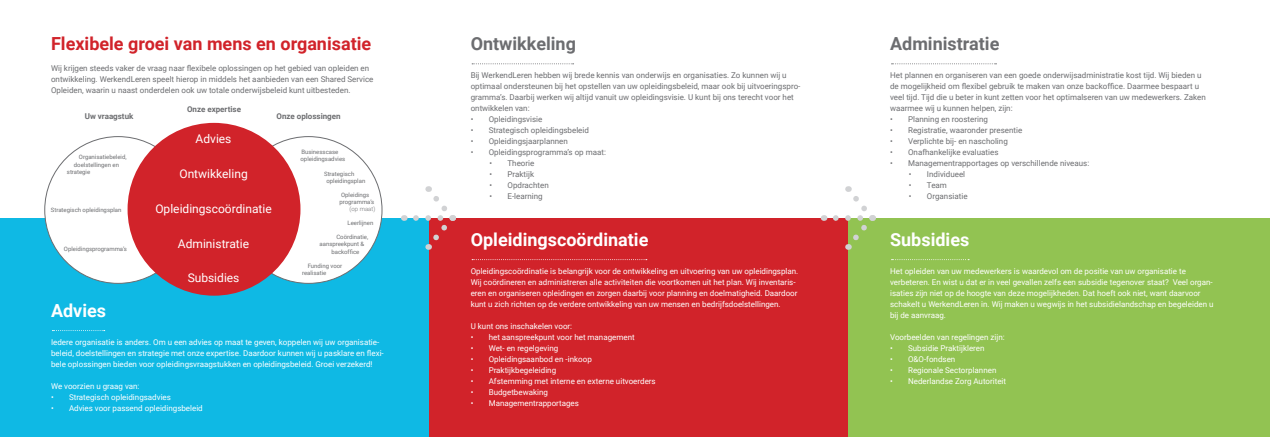
<style>
.page{position:relative;width:1270px;height:437px;background:#fff}
.page>*{position:absolute;margin:0;border:0;box-sizing:border-box;transform-origin:0 0}
.t1{font:700 18px "Roboto";color:#fff}
.t2{font:700 18px "Roboto";color:#d1232a}
.t3{font:700 18px "Roboto";color:#6c6d70}
.t4{font:12px "Roboto";color:#fff}
.t5{font:8px/11px "Roboto";color:#fff}
.t6{font:8px/11px "Roboto";color:#6c6d70}
.t7{font:700 8px "Roboto";color:#6c6d70}
.t8{font:6px/7.2px "Roboto";color:#6c6d70}
.t9{font:300 6px "Roboto";color:#6c6d70}
</style>
<div class="page">
<div style="left:848px;top:218px;width:422px;height:219px;background:#92c352"></div>
<div style="left:428px;top:218px;width:420px;height:219px;background:#d1232a"></div>
<div style="left:0;top:218px;width:428px;height:219px;background:#0fb9e4"></div>
<svg style="left:416px;top:186px;width:40px;height:64px"></svg>
<svg style="left:836px;top:186px;width:40px;height:64px"></svg>
<svg style="left:52px;top:330px;width:53px;height:1px"></svg>
<svg style="left:472px;top:259px;width:175px;height:1px"></svg>
<svg style="left:472px;top:63px;width:102px;height:1px"></svg>
<svg style="left:891px;top:259px;width:78px;height:1px"></svg>
<svg style="left:891px;top:63px;width:105px;height:1px"></svg>
<div style="left:235px;top:136px;width:147px;height:147px;background:#fff;border-radius:50%"></div>
<div style="left:45px;top:136px;width:147px;height:147px;background:#fff;border-radius:50%"></div>
<div style="left:128px;top:123px;width:172px;height:172px;background:#d1232a;border-radius:50%"></div>
<h1 class="t2" style="left:51px;top:31px;width:322px">Flexibele groei van mens en organisatie</h1>
<h1 class="t3" style="left:890px;top:31px;width:111px">Administratie</h1>
<h1 class="t3" style="left:471px;top:31px;width:107px">Ontwikkeling</h1>
<p class="t6" style="left:51px;top:63px;width:324px">Wij krijgen steeds vaker de vraag naar flexibele oplossingen op het gebied van opleiden en ontwikkeling. WerkendLeren speelt hierop in middels het aanbieden van een Shared Service<br>Opleiden, waarin u naast onderdelen ook uw totale onderwijsbeleid kunt uitbesteden.</p>
<p class="t7" style="left:85px;top:111px;width:50px">Uw vraagstuk</p>
<p class="t8" style="left:79px;top:153px;width:49px">Organisatiebeleid,</p>
<p class="t8" style="left:74px;top:160px;width:47px">doelstellingen en</p>
<p class="t8" style="left:67px;top:168px;width:25px">strategie</p>
<p class="t8" style="left:51px;top:206px;width:72px">Strategisch opleidingsplan</p>
<p class="t8" style="left:64px;top:245px;width:65px">Opleidingsprogramma’s</p>
<h1 class="t1" style="left:51px;top:298px;width:57px">Advies</h1>
<p class="t7" style="left:187px;top:104px;width:55px">Onze expertise</p>
<p class="t7" style="left:276px;top:111px;width:66px">Onze oplossingen</p>
<h2 class="t4" style="left:196px;top:131px;width:37px">Advies</h2>
<h2 class="t4" style="left:179px;top:165px;width:70px">Ontwikkeling</h2>
<h2 class="t4" style="left:155px;top:200px;width:118px">Opleidingscoördinatie</h2>
<h2 class="t4" style="left:178px;top:235px;width:73px">Administratie</h2>
<h2 class="t4" style="left:188px;top:269px;width:53px">Subsidies</h2>
<p class="t8" style="left:301px;top:148px;width:46px">Businesscase opleidingsadvies</p>
<p class="t8" style="left:326px;top:169px;width:40px;text-indent:-2px">Strategisch opleidingsplan</p>
<p class="t8" style="left:339px;top:191px;width:36px">Opleidings programma’s</p>
<p class="t9" style="left:350px;top:205px;width:27px">(op maat)</p>
<p class="t8" style="left:348px;top:219px;width:27px">Leerlijnen</p>
<p class="t8" style="left:336px;top:233px;width:33px">Coördinatie,</p>
<p class="t8" style="left:319px;top:240px;width:46px">aanspreekpunt &amp;</p>
<p class="t8" style="left:331px;top:247px;width:29px">backoffice</p>
<p class="t8" style="left:302px;top:261px;width:42px;text-indent:6px">Funding voor realisatie</p>
<p class="t5" style="left:51px;top:336px;width:334px">Iedere organisatie is anders. Om u een advies op maat te geven, koppelen wij uw organisatie&shy;beleid, doelstellingen en strategie met onze expertise. Daardoor kunnen wij u pasklare en flexi&shy;bele oplossingen bieden voor opleidingsvraagstukken en opleidingsbeleid. Groei verzekerd!</p>
<p class="t5" style="left:51px;top:380px;width:90px">We voorzien u graag van:</p>
<p class="t5" style="left:51px;top:391px;width:121px">• Strategisch opleidingsadvies</p>
<p class="t5" style="left:51px;top:402px;width:153px">• Advies voor passend opleidingsbeleid</p>
<p class="t6" style="left:471px;top:70px;width:331px">Bij WerkendLeren hebben wij brede kennis van onderwijs en organisaties. Zo kunnen wij u optimaal ondersteunen bij het opstellen van uw opleidingsbeleid, maar ook bij uitvoeringspro&shy;gramma’s. Daarbij werken wij altijd vanuit uw opleidingsvisie. U kunt bij ons terecht voor het ontwikkelen van:</p>
<p class="t6" style="left:471px;top:114px;width:73px">• Opleidingsvisie</p>
<p class="t6" style="left:471px;top:125px;width:120px">• Strategisch opleidingsbeleid</p>
<p class="t6" style="left:471px;top:136px;width:99px">• Opleidingsjaarplannen</p>
<p class="t6" style="left:471px;top:147px;width:137px">• Opleidingsprogramma’s op maat:</p>
<p class="t6" style="left:490px;top:158px;width:46px">• Theorie</p>
<p class="t6" style="left:490px;top:169px;width:46px">• Praktijk</p>
<p class="t6" style="left:490px;top:180px;width:61px">• Opdrachten</p>
<p class="t6" style="left:490px;top:191px;width:55px">• E-learning</p>
<h1 class="t1" style="left:471px;top:227px;width:179px">Opleidingscoördinatie</h1>
<p class="t5" style="left:471px;top:265px;width:329px">Opleidingscoördinatie is belangrijk voor de ontwikkeling en uitvoering van uw opleidingsplan.<br>Wij coördineren en administreren alle activiteiten die voortkomen uit het plan. Wij inventaris&shy;eren en organiseren opleidingen en zorgen daarbij voor planning en doelmatigheid. Daardoor kunt u zich richten op de verdere ontwikkeling van uw mensen en bedrijfsdoelstellingen.</p>
<p class="t5" style="left:471px;top:320px;width:103px">U kunt ons inschakelen voor:</p>
<p class="t5" style="left:471px;top:331px;width:166px">• het aanspreekpunt voor het management</p>
<p class="t5" style="left:471px;top:342px;width:89px">• Wet- en regelgeving</p>
<p class="t5" style="left:471px;top:353px;width:123px">• Opleidingsaanbod en -inkoop</p>
<p class="t5" style="left:471px;top:364px;width:87px">• Praktijkbegeleiding</p>
<p class="t5" style="left:471px;top:375px;width:187px">• Afstemming met interne en externe uitvoerders</p>
<p class="t5" style="left:471px;top:386px;width:79px">• Budgetbewaking</p>
<p class="t5" style="left:471px;top:397px;width:110px">• Managementrapportages</p>
<p class="t6" style="left:890px;top:70px;width:317px">Het plannen en organiseren van een goede onderwijsadministratie kost tijd. Wij bieden u de mogelijkheid om flexibel gebruik te maken van onze backoffice. Daarmee bespaart u veel tijd. Tijd die u beter in kunt zetten voor het optimalseren van uw medewerkers. Zaken waarmee wij u kunnen helpen, zijn:</p>
<p class="t6" style="left:890px;top:114px;width:99px">• Planning en roostering</p>
<p class="t6" style="left:890px;top:125px;width:134px">• Registratie, waaronder presentie</p>
<p class="t6" style="left:890px;top:136px;width:119px">• Verplichte bij- en nascholing</p>
<p class="t6" style="left:890px;top:147px;width:110px">• Onafhankelijke evaluaties</p>
<p class="t6" style="left:890px;top:158px;width:201px">• Managementrapportages op verschillende niveaus:</p>
<p class="t6" style="left:909px;top:169px;width:58px">• Individueel</p>
<p class="t6" style="left:909px;top:180px;width:39px">• Team</p>
<p class="t6" style="left:909px;top:191px;width:60px">• Organsiatie</p>
<h1 class="t1" style="left:890px;top:227px;width:81px">Subsidies</h1>
<p class="t5" style="left:890px;top:265px;width:325px">Het opleiden van uw medewerkers is waardevol om de positie van uw organisatie te verbeteren. En wist u dat er in veel gevallen zelfs een subsidie tegenover staat? Veel organ&shy;isaties zijn niet op de hoogte van deze mogelijkheden. Dat hoeft ook niet, want daarvoor schakelt u WerkendLeren in. Wij maken u wegwijs in het subsidielandschap en begeleiden u bij de aanvraag.</p>
<p class="t5" style="left:890px;top:331px;width:116px">Voorbeelden van regelingen zijn:</p>
<p class="t5" style="left:890px;top:342px;width:96px">• Subsidie Praktijkleren</p>
<p class="t5" style="left:890px;top:353px;width:67px">• O&amp;O-fondsen</p>
<p class="t5" style="left:890px;top:364px;width:108px">• Regionale Sectorplannen</p>
<p class="t5" style="left:890px;top:375px;width:118px">• Nederlandse Zorg Autoriteit</p>
</div>
